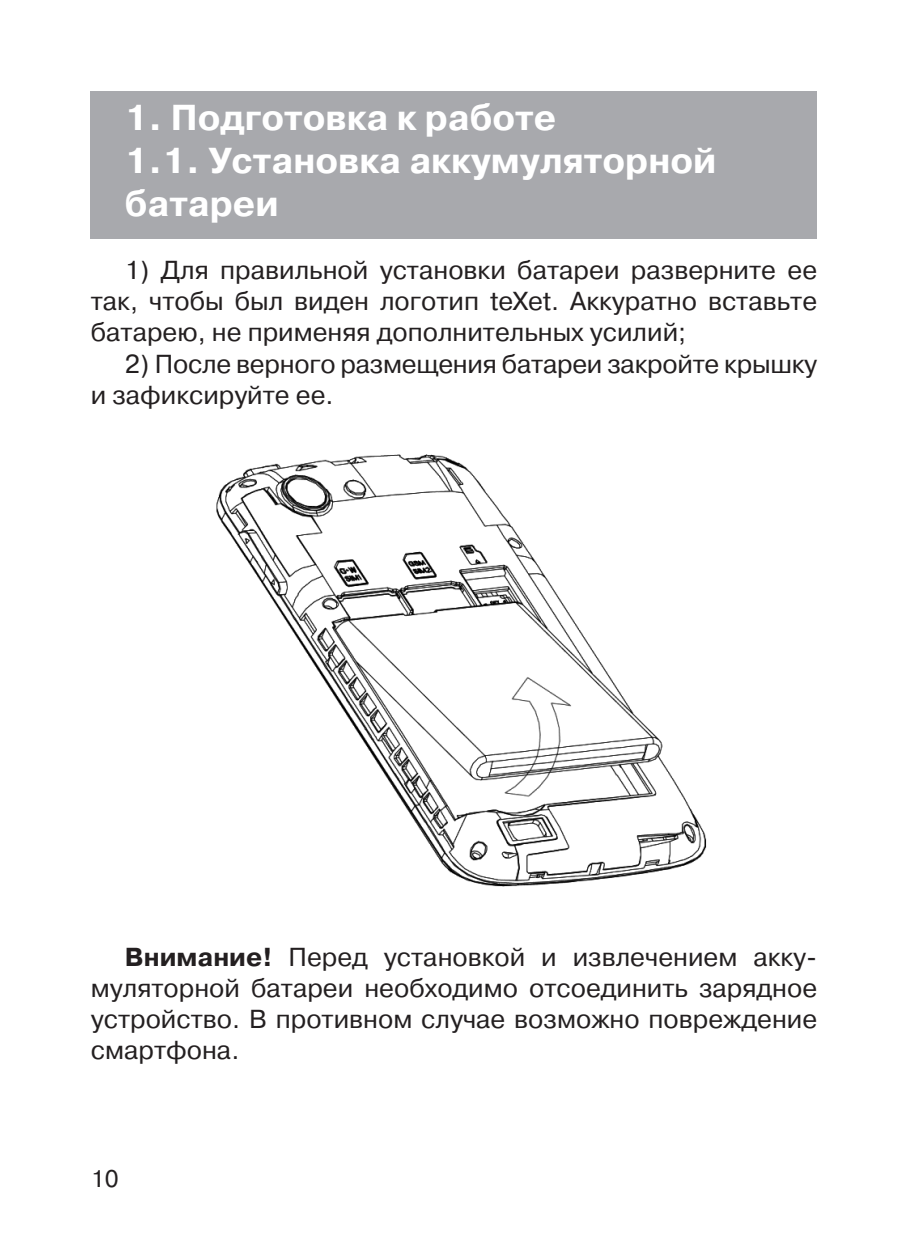
<style>
.page{position:relative;width:908px;height:1248px;background:#fff}
.page>*{position:absolute;margin:0;border:0;box-sizing:border-box;transform-origin:0 0}
.t1{font:700 36px "Pragmatica C";color:#fff}
.t2{font:26px/31.2px "Pragmatica C";color:#231f20;text-align:justify}
.t3{font:24px "Pragmatica C";color:#231f20}
.s1{font-weight:700}
</style>
<div class="page">
<div style="left:91px;top:91px;width:725px;height:147px;background:#a8a9ad"></div>
<img style="left:216px;top:454px;width:491px;height:433px">
<p class="t1" style="left:125px;top:98px;width:433px">1. Подготовка к работе</p>
<p class="t1" style="left:125px;top:141px;width:593px">1.1. Установка аккумуляторной</p>
<p class="t1" style="left:125px;top:184px;width:155px">батареи</p>
<p class="t2" style="left:91px;top:254px;width:727px;text-indent:34px">1) Для правильной установки батареи разверните ее так, чтобы был виден логотип teXet. Аккуратно вставьте батарею, не применяя дополнительных усилий;</p>
<p class="t2" style="left:91px;top:348px;width:727px;text-indent:34px">2) После верного размещения батареи закройте крышку и зафиксируйте ее.</p>
<p class="t2" style="left:91px;top:941px;width:727px;text-indent:34px"><span class="s1">Внимание!</span> Перед установкой и извлечением акку&shy;муляторной батареи необходимо отсоединить зарядное устройство. В противном случае возможно повреждение смартфона.</p>
<p class="t3" style="left:91px;top:1165px;width:29px">10</p>
</div>
